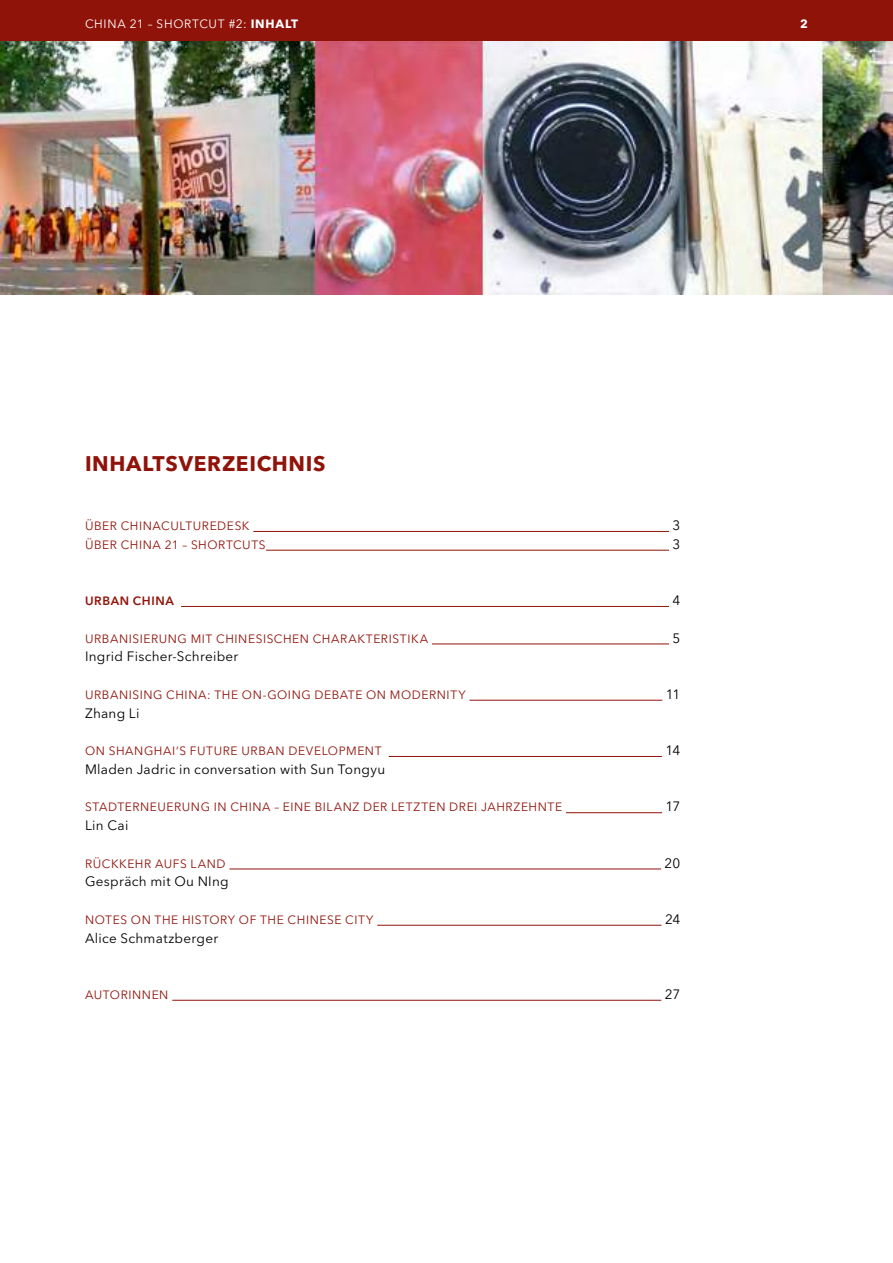
<style>
.page{position:relative;width:893px;height:1263px;background:#fff}
.page>*{position:absolute;margin:0;border:0;box-sizing:border-box;transform-origin:0 0}
.t1{font:700 21px "Avenir Next LT Pro";letter-spacing:.03em;color:#90130a}
.t2{font:13.5px "Avenir Next LT Pro";letter-spacing:.02em;color:#000}
.t3{font:12px "Avenir Next LT Pro";letter-spacing:.05em;color:#90130a}
.t4{font:12px "Avenir Next LT Pro";letter-spacing:.06em;color:#fff}
.t5{font:600 12px "Avenir Next LT Pro";letter-spacing:.05em;color:#90130a}
.t6{font:700 12px "Avenir Next LT Pro";color:#fff}
.s1{font-weight:700}
</style>
<div class="page">
<img style="left:0;top:40px;width:893px;height:254px">
<div style="left:0;top:0;width:893px;height:40px;background:#90130a"></div>
<hr style="left:253px;top:531px;width:416px;height:1px;background:#90130a">
<hr style="left:266px;top:550px;width:403px;height:1px;background:#90130a">
<hr style="left:181px;top:606px;width:488px;height:1px;background:#90130a">
<hr style="left:432px;top:644px;width:237px;height:1px;background:#90130a">
<hr style="left:469px;top:700px;width:193px;height:1px;background:#90130a">
<hr style="left:389px;top:756px;width:273px;height:1px;background:#90130a">
<hr style="left:566px;top:812px;width:96px;height:1px;background:#90130a">
<hr style="left:229px;top:869px;width:432px;height:1px;background:#90130a">
<hr style="left:377px;top:925px;width:284px;height:1px;background:#90130a">
<hr style="left:172px;top:1000px;width:489px;height:1px;background:#90130a">
<p class="t4" style="left:85px;top:16px;width:215px">CHINA 21 – SHORTCUT #2: <span class="s1">INHALT</span></p>
<p class="t6" style="left:800px;top:16px;width:9px">2</p>
<h1 class="t1" style="left:85px;top:451px;width:242px">INHALTSVERZEICHNIS</h1>
<p class="t3" style="left:85px;top:519px;width:166px">ÜBER CHINACULTUREDESK</p>
<p class="t2" style="left:672px;top:517px;width:9px">3</p>
<p class="t3" style="left:85px;top:537px;width:182px">ÜBER CHINA 21 – SHORTCUTS</p>
<p class="t2" style="left:672px;top:536px;width:9px">3</p>
<p class="t5" style="left:85px;top:594px;width:90px">URBAN CHINA</p>
<p class="t2" style="left:672px;top:592px;width:9px">4</p>
<p class="t3" style="left:85px;top:631px;width:345px">URBANISIERUNG MIT CHINESISCHEN CHARAKTERISTIKA</p>
<p class="t2" style="left:672px;top:630px;width:9px">5</p>
<p class="t2" style="left:85px;top:649px;width:155px">Ingrid Fischer-Schreiber</p>
<p class="t3" style="left:85px;top:687px;width:382px">URBANISING CHINA: THE ON-GOING DEBATE ON MODERNITY</p>
<p class="t2" style="left:666px;top:686px;width:16px">11</p>
<p class="t2" style="left:85px;top:705px;width:56px">Zhang Li</p>
<p class="t3" style="left:85px;top:744px;width:298px">ON SHANGHAI‘S FUTURE URBAN DEVELOPMENT</p>
<p class="t2" style="left:665px;top:742px;width:16px">14</p>
<p class="t2" style="left:85px;top:761px;width:302px">Mladen Jadric in conversation with Sun Tongyu</p>
<p class="t3" style="left:85px;top:800px;width:479px">STADTERNEUERUNG IN CHINA – EINE BILANZ DER LETZTEN DREI JAHRZEHNTE</p>
<p class="t2" style="left:666px;top:799px;width:16px">17</p>
<p class="t2" style="left:85px;top:817px;width:45px">Lin Cai</p>
<p class="t3" style="left:85px;top:856px;width:142px">RÜCKKEHR AUFS LAND</p>
<p class="t2" style="left:665px;top:855px;width:17px">20</p>
<p class="t2" style="left:85px;top:874px;width:145px">Gespräch mit Ou NIng</p>
<p class="t3" style="left:85px;top:912px;width:290px">NOTES ON THE HISTORY OF THE CHINESE CITY</p>
<p class="t2" style="left:665px;top:911px;width:17px">24</p>
<p class="t2" style="left:85px;top:930px;width:135px">Alice Schmatzberger</p>
<p class="t3" style="left:85px;top:987px;width:85px">AUTORINNEN</p>
<p class="t2" style="left:665px;top:986px;width:17px">27</p>
</div>
